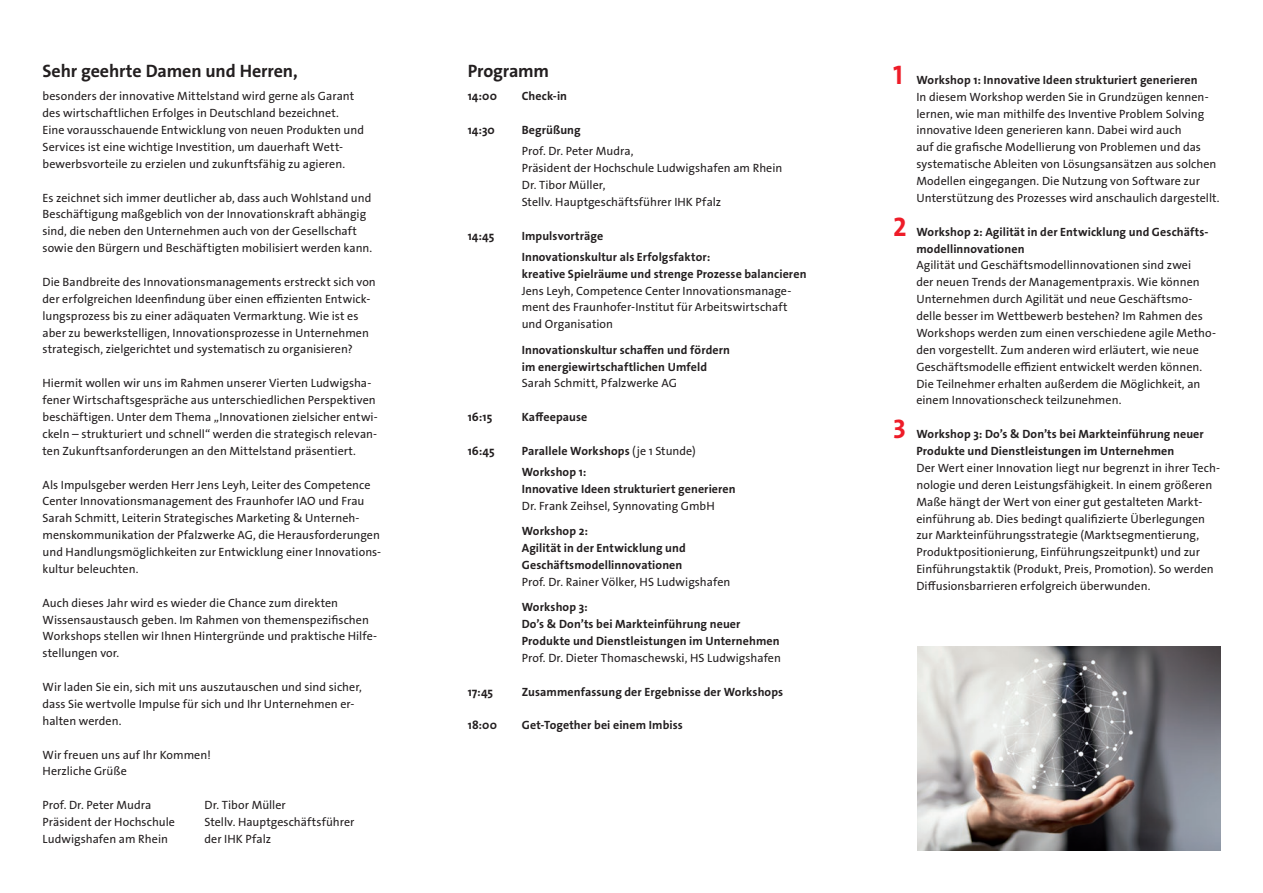
<style>
.page{position:relative;width:1263px;height:893px;background:#fff}
.page>*{position:absolute;margin:0;border:0;box-sizing:border-box;transform-origin:0 0}
.t1{font:700 27px "The Sans Os F";color:#ee1c28}
.t2{font:700 18px "The Sans Os F";letter-spacing:-.005em;color:#231f20}
.t3{font:12px/16.8px "The Sans Os F";letter-spacing:.005em;color:#231f20}
.t4{font:700 12px/16.8px "The Sans Os F";letter-spacing:.01em;color:#231f20}
.s1{font-weight:400}
</style>
<div class="page">
<img style="left:917px;top:646px;width:303px;height:204px">
<h2 class="t2" style="left:43px;top:59px;width:257px">Sehr geehrte Damen und Herren,</h2>
<p class="t3" style="left:43px;top:88px;width:323px">besonders der innovative Mittelstand wird gerne als Garant des wirtschaftlichen Erfolges in Deutschland bezeichnet.<br>Eine vorausschauende Entwicklung von neuen Produkten und Services ist eine wichtige Investition, um dauerhaft Wett&shy;bewerbsvorteile zu erzielen und zukunftsfähig zu agieren.</p>
<p class="t3" style="left:43px;top:189px;width:331px">Es zeichnet sich immer deutlicher ab, dass auch Wohlstand und Beschäftigung maßgeblich von der Innovationskraft abhängig sind, die neben den Unternehmen auch von der Gesellschaft sowie den Bürgern und Beschäftigten mobilisiert werden kann.</p>
<p class="t3" style="left:43px;top:274px;width:335px">Die Bandbreite des Innovationsmanagements erstreckt sich von der erfolgreichen Ideenfindung über einen effizienten Entwick&shy;lungsprozess bis zu einer adäquaten Vermarktung. Wie ist es aber zu bewerkstelligen, Innovationsprozesse in Unternehmen strategisch, zielgerichtet und systematisch zu organisieren?</p>
<p class="t3" style="left:43px;top:375px;width:337px">Hiermit wollen wir uns im Rahmen unserer Vierten Ludwigsha&shy;fener Wirtschaftsgespräche aus unterschiedlichen Perspektiven beschäftigen. Unter dem Thema „Innovationen zielsicher entwi&shy;ckeln – strukturiert und schnell“ werden die strategisch relevan&shy;ten Zukunftsanforderungen an den Mittelstand präsentiert.</p>
<p class="t3" style="left:43px;top:476px;width:340px">Als Impulsgeber werden Herr Jens Leyh, Leiter des Competence Center Innovationsmanagement des Fraunhofer IAO und Frau Sarah Schmitt, Leiterin Strategisches Marketing &amp; Unterneh&shy;menskommunikation der Pfalzwerke AG, die Herausforderungen und Handlungsmöglichkeiten zur Entwicklung einer Innovations&shy;kultur beleuchten.</p>
<p class="t3" style="left:43px;top:594px;width:336px">Auch dieses Jahr wird es wieder die Chance zum direkten Wissensaustausch geben. Im Rahmen von themenspezifischen Workshops stellen wir Ihnen Hintergründe und praktische Hilfe&shy;stellungen vor.</p>
<p class="t3" style="left:43px;top:679px;width:321px">Wir laden Sie ein, sich mit uns auszutauschen und sind sicher, dass Sie wertvolle Impulse für sich und Ihr Unternehmen er&shy;halten werden.</p>
<p class="t3" style="left:43px;top:746px;width:170px">Wir freuen uns auf Ihr Kommen!<br>Herzliche Grüße</p>
<p class="t3" style="left:43px;top:797px;width:110px">Prof. Dr. Peter Mudra</p>
<p class="t3" style="left:205px;top:797px;width:83px">Dr. Tibor Müller</p>
<p class="t3" style="left:43px;top:814px;width:134px">Präsident der Hochschule</p>
<p class="t3" style="left:205px;top:814px;width:151px">Stellv. Hauptgeschäftsführer</p>
<p class="t3" style="left:43px;top:830px;width:127px">Ludwigshafen am Rhein</p>
<p class="t3" style="left:205px;top:830px;width:68px">der IHK Pfalz</p>
<h2 class="t2" style="left:468px;top:59px;width:83px">Programm</h2>
<p class="t4" style="left:468px;top:88px;width:31px">14:00</p>
<p class="t4" style="left:522px;top:88px;width:47px">Check-in</p>
<p class="t4" style="left:468px;top:122px;width:29px">14:30</p>
<p class="t4" style="left:522px;top:122px;width:60px">Begrüßung</p>
<p class="t3" style="left:522px;top:143px;width:262px">Prof. Dr. Peter Mudra,<br>Präsident der Hochschule Ludwigshafen am Rhein<br>Dr. Tibor Müller,<br>Stellv. Hauptgeschäftsführer IHK Pfalz</p>
<p class="t4" style="left:468px;top:227px;width:28px">14:45</p>
<p class="t4" style="left:522px;top:225px;width:190px;line-height:21.1px">Impulsvorträge<br>Innovationskultur als Erfolgsfaktor:</p>
<p class="t4" style="left:522px;top:265px;width:286px">kreative Spielräume und strenge Prozesse balancieren</p>
<p class="t3" style="left:522px;top:282px;width:271px">Jens Leyh, Competence Center Innovationsmanage&shy;ment des Fraunhofer-Institut für Arbeitswirtschaft und Organisation</p>
<p class="t4" style="left:522px;top:341px;width:210px">Innovationskultur schaffen und fördern im energiewirtschaftlichen Umfeld</p>
<p class="t3" style="left:522px;top:375px;width:157px">Sarah Schmitt, Pfalzwerke AG</p>
<p class="t4" style="left:468px;top:409px;width:26px">16:15</p>
<p class="t4" style="left:522px;top:409px;width:67px">Kaffeepause</p>
<p class="t4" style="left:468px;top:443px;width:29px">16:45</p>
<p class="t4" style="left:522px;top:440px;width:175px;line-height:21.1px">Parallele Workshops <span class="s1">(je 1 Stunde)<br></span>Workshop 1:</p>
<p class="t4" style="left:522px;top:481px;width:216px">Innovative Ideen strukturiert generieren</p>
<p class="t3" style="left:522px;top:497px;width:195px">Dr. Frank Zeihsel, Synnovating GmbH</p>
<p class="t4" style="left:522px;top:523px;width:165px">Workshop 2:<br>Agilität in der Entwicklung und<br>Geschäftsmodellinnovationen</p>
<p class="t3" style="left:522px;top:573px;width:210px">Prof. Dr. Rainer Völker, HS Ludwigshafen</p>
<p class="t4" style="left:522px;top:599px;width:259px">Workshop 3:<br>Do’s &amp; Don’ts bei Markteinführung neuer<br>Produkte und Dienstleistungen im Unternehmen</p>
<p class="t3" style="left:522px;top:649px;width:261px">Prof. Dr. Dieter Thomaschewski, HS Ludwigshafen</p>
<p class="t4" style="left:468px;top:683px;width:27px">17:45</p>
<p class="t4" style="left:522px;top:683px;width:263px">Zusammenfassung der Ergebnisse der Workshops</p>
<p class="t4" style="left:468px;top:717px;width:31px">18:00</p>
<p class="t4" style="left:522px;top:717px;width:163px">Get-Together bei einem Imbiss</p>
<h1 class="t1" style="left:893px;top:57px;width:11px">1</h1>
<p class="t4" style="left:916px;top:71px;width:283px">Workshop 1: Innovative Ideen strukturiert generieren</p>
<p class="t3" style="left:916px;top:88px;width:305px">In diesem Workshop werden Sie in Grundzügen kennen&shy;lernen, wie man mithilfe des Inventive Problem Solving innovative Ideen generieren kann. Dabei wird auch<br>auf die grafische Modellierung von Problemen und das systematische Ableiten von Lösungsansätzen aus solchen Modellen eingegangen. Die Nutzung von Software zur Unterstützung des Prozesses wird anschaulich dargestellt.</p>
<h1 class="t1" style="left:893px;top:209px;width:15px">2</h1>
<p class="t4" style="left:916px;top:223px;width:294px">Workshop 2: Agilität in der Entwicklung und Geschäfts&shy;modellinnovationen</p>
<p class="t3" style="left:916px;top:257px;width:301px">Agilität und Geschäftsmodellinnovationen sind zwei<br>der neuen Trends der Managementpraxis. Wie können Unternehmen durch Agilität und neue Geschäftsmo&shy;delle besser im Wettbewerb bestehen? Im Rahmen des Workshops werden zum einen verschiedene agile Metho&shy;den vorgestellt. Zum anderen wird erläutert, wie neue Geschäftsmodelle effizient entwickelt werden können.<br>Die Teilnehmer erhalten außerdem die Möglichkeit, an einem Innovationscheck teilzunehmen.</p>
<h1 class="t1" style="left:893px;top:412px;width:14px">3</h1>
<p class="t4" style="left:916px;top:426px;width:289px">Workshop 3: Do’s &amp; Don’ts bei Markteinführung neuer<br>Produkte und Dienstleistungen im Unternehmen</p>
<p class="t3" style="left:916px;top:460px;width:305px">Der Wert einer Innovation liegt nur begrenzt in ihrer Tech&shy;nologie und deren Leistungsfähigkeit. In einem größeren Maße hängt der Wert von einer gut gestalteten Markt&shy;einführung ab. Dies bedingt qualifizierte Überlegungen zur Markteinführungsstrategie (Marktsegmentierung, Produktpositionierung, Einführungszeitpunkt) und zur Einführungstaktik (Produkt, Preis, Promotion). So werden Diffusionsbarrieren erfolgreich überwunden.</p>
</div>
